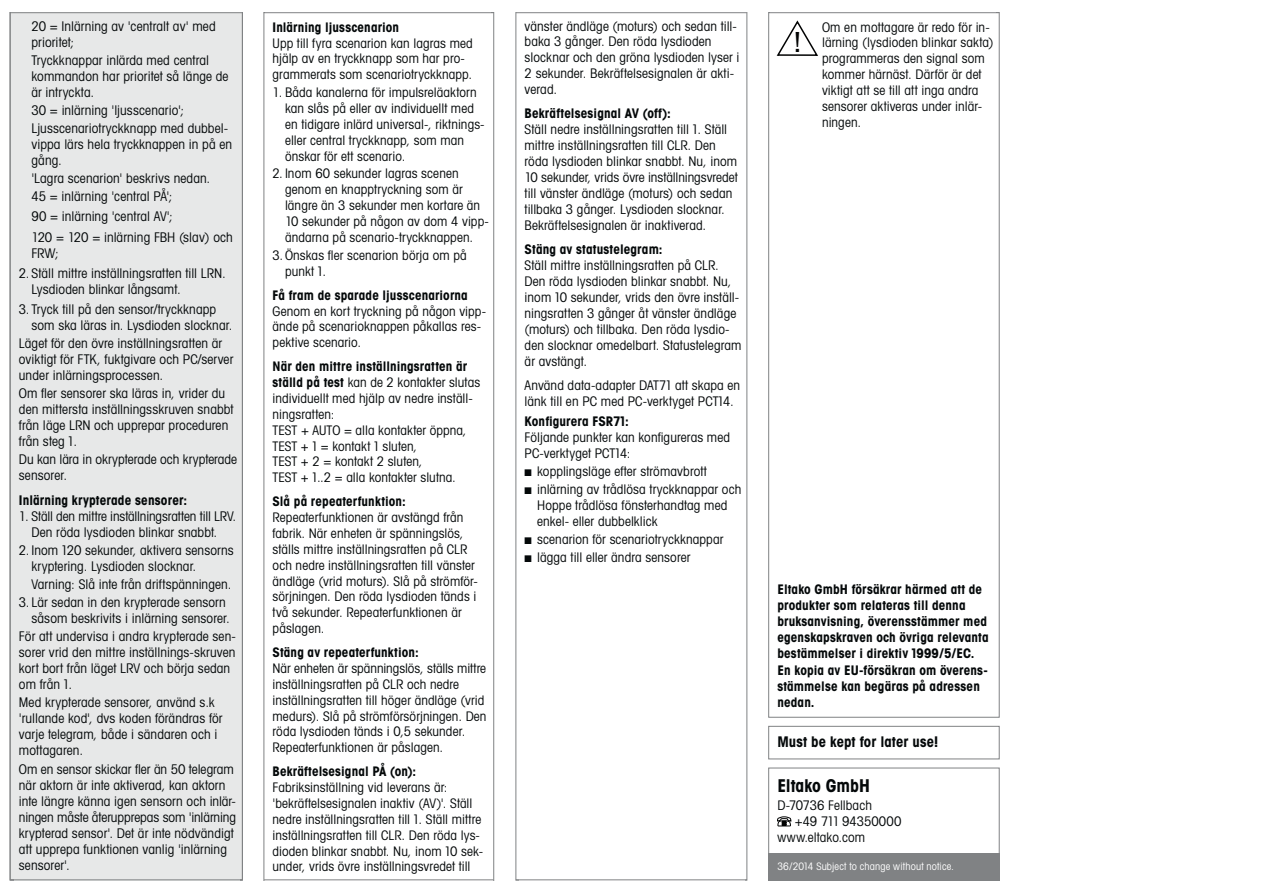
<style>
.page{position:relative;width:1263px;height:893px;background:#fff}
.page>*{position:absolute;margin:0;border:0;box-sizing:border-box;transform-origin:0 0}
.t1{font:30px "Franklin Gothic";color:#010202}
.t2{font:700 condensed 17.7px "Avant Garde";letter-spacing:-.005em;color:#040809}
.t3{font:700 condensed 14.7px "Avant Garde";letter-spacing:.01em;color:#040809}
.t4{font:condensed 13.35px/16px "Avant Garde";letter-spacing:.01em;color:#040809}
.t5{font:700 condensed 13.35px "Avant Garde";letter-spacing:.01em;color:#040809}
.t6{font:condensed 13.2px/15.9px "Avant Garde";letter-spacing:.01em;color:#040809}
.t7{font:700 condensed 13.2px/15.9px "Avant Garde";letter-spacing:.01em;color:#040809}
.t8{font:condensed 10.35px "Avant Garde";letter-spacing:.015em;color:#fff}
.s1{font-weight:700}
</style>
<div class="page">
<div style="left:10px;top:12px;width:233px;height:868px;background:#e7e8e8"></div>
<svg style="left:264px;top:13px;width:230px;height:866px"></svg>
<svg style="left:516px;top:13px;width:231px;height:866px"></svg>
<svg style="left:768px;top:12px;width:232px;height:319px"></svg>
<svg style="left:777px;top:20px;width:41px;height:37px"></svg>
<svg style="left:768px;top:331px;width:232px;height:386px"></svg>
<div style="left:768px;top:726px;width:232px;height:33px;border:1px solid #808284"></div>
<div style="left:768px;top:853px;width:232px;height:27px;background:#808284"></div>
<svg style="left:777px;top:816px;width:14px;height:10px"></svg>
<div style="left:768px;top:767px;width:232px;height:113px;border:1px solid #808284"></div>
<svg style="left:13px;top:13px;width:226px;height:4px"></svg>
<div style="left:265px;top:0;width:226px;height:17px;background:#fff"></div>
<div style="left:518px;top:0;width:226px;height:17px;background:#fff"></div>
<div style="left:770px;top:0;width:226px;height:17px;background:#fff"></div>
<hr style="left:10px;top:12px;width:232px;height:1px;background:#808284">
<hr style="left:264px;top:12px;width:230px;height:1px;background:#808284">
<hr style="left:516px;top:12px;width:231px;height:1px;background:#808284">
<hr style="left:769px;top:12px;width:230px;height:1px;background:#808284">
<div style="left:14px;top:875px;width:226px;height:5px;background:#e7e8e8"></div>
<div style="left:266px;top:875px;width:226px;height:17px;background:#fff"></div>
<div style="left:519px;top:875px;width:226px;height:17px;background:#fff"></div>
<hr style="left:10px;top:879px;width:232px;height:1px;background:#808284">
<hr style="left:264px;top:879px;width:230px;height:1px;background:#808284">
<hr style="left:516px;top:879px;width:231px;height:1px;background:#808284">
<p class="t4" style="left:31px;top:19px;width:186px">20 = Inlärning av 'centralt av' med prioritet;</p>
<p class="t4" style="left:31px;top:53px;width:199px">Tryckknappar inlärda med central kommandon har prioritet så länge de är intryckta.</p>
<p class="t4" style="left:31px;top:102px;width:198px;line-height:18.1px">30 = inlärning 'ljusscenario';<br>Ljusscenariotryckknapp med dubbel-</p>
<p class="t4" style="left:31px;top:137px;width:202px">vippa lärs hela tryckknappen in på en gång.</p>
<p class="t4" style="left:31px;top:170px;width:180px;line-height:18.1px">'Lagra scenarion' beskrivs nedan.<br>45 = inlärning 'central PÅ';</p>
<p class="t4" style="left:31px;top:208px;width:203px;line-height:20.2px">90 = inlärning 'central AV';<br>120 = 120 = inlärning FBH (slav) och</p>
<p class="t4" style="left:31px;top:246px;width:29px">FRW;</p>
<p class="t4" style="left:31px;top:266px;width:196px;text-indent:-13px">2. Ställ mittre inställningsratten till LRN.<br>Lysdioden blinkar långsamt.</p>
<p class="t4" style="left:31px;top:302px;width:203px;text-indent:-13px">3. Tryck till på den sensor/tryckknapp som ska läras in. Lysdioden slocknar.</p>
<p class="t4" style="left:19px;top:336px;width:216px">Läget för den övre inställningsratten är oviktigt för FTK, fuktgivare och PC/server under inlärningsprocessen.</p>
<p class="t4" style="left:19px;top:386px;width:216px">Om fler sensorer ska läras in, vrider du den mittersta inställningsskruven snabbt från läge LRN och upprepar proceduren från steg 1.</p>
<p class="t4" style="left:19px;top:453px;width:220px">Du kan lära in okrypterade och krypterade sensorer.</p>
<p class="t5" style="left:19px;top:495px;width:170px">Inlärning krypterade sensorer:</p>
<p class="t4" style="left:19px;top:509px;width:219px;text-align:center">1. Ställ den mittre inställningsratten till LRV.<br>Den röda lysdioden blinkar snabbt.</p>
<p class="t4" style="left:31px;top:543px;width:204px;text-indent:-13px">2. Inom 120 sekunder, aktivera sensorns kryptering. Lysdioden slocknar.</p>
<p class="t4" style="left:31px;top:577px;width:201px">Varning: Slå inte från driftspänningen.</p>
<p class="t4" style="left:31px;top:595px;width:200px;text-indent:-13px">3. Lär sedan in den krypterade sensorn såsom beskrivits i inlärning sensorer.</p>
<p class="t4" style="left:19px;top:629px;width:219px">För att undervisa i andra krypterade sen&shy;sorer vrid den mittre inställnings-skruven kort bort från läget LRV och börja sedan om från 1.</p>
<p class="t4" style="left:19px;top:695px;width:205px">Med krypterade sensorer, använd s.k 'rullande kod', dvs koden förändras för varje telegram, både i sändaren och i mottagaren.</p>
<p class="t4" style="left:19px;top:762px;width:219px">Om en sensor skickar fler än 50 telegram när aktorn är inte aktiverad, kan aktorn inte längre känna igen sensorn och inlär&shy;ningen måste återupprepas som 'inlärning krypterad sensor'. Det är inte nödvändigt att upprepa funktionen vanlig 'inlärning sensorer'.</p>
<p class="t7" style="left:273px;top:20px;width:128px">Inlärning ljusscenarion</p>
<p class="t6" style="left:273px;top:36px;width:202px">Upp till fyra scenarion kan lagras med hjälp av en tryckknapp som har pro&shy;grammerats som scenariotryckknapp.</p>
<p class="t6" style="left:285px;top:86px;width:201px;text-indent:-12px">1. Båda kanalerna för impulsreläaktorn kan slås på eller av individuellt med en tidigare inlärd universal-, riktnings&shy;eller central tryckknapp, som man önskar för ett scenario.</p>
<p class="t6" style="left:285px;top:167px;width:205px;text-indent:-12px">2. Inom 60 sekunder lagras scenen genom en knapptryckning som är längre än 3 sekunder men kortare än 10 sekunder på någon av dom 4 vipp&shy;ändarna på scenario-tryckknappen.</p>
<p class="t6" style="left:285px;top:248px;width:183px;text-indent:-12px">3. Önskas fler scenarion börja om på punkt 1.</p>
<p class="t7" style="left:273px;top:288px;width:197px">Få fram de sparade ljusscenariorna</p>
<p class="t6" style="left:273px;top:304px;width:215px">Genom en kort tryckning på någon vipp&shy;ände på scenarioknappen påkallas res&shy;pektive scenario.</p>
<p class="t6" style="left:273px;top:360px;width:209px"><span class="s1">När den mittre inställningsratten är ställd på test</span> kan de 2 kontakter slutas individuellt med hjälp av nedre inställ&shy;ningsratten:<br>TEST + AUTO = alla kontakter öppna,<br>TEST + 1 = kontakt 1 sluten,<br>TEST + 2 = kontakt 2 sluten,<br>TEST + 1..2 = alla kontakter slutna.</p>
<p class="t7" style="left:273px;top:495px;width:135px">Slå på repeaterfunktion:</p>
<p class="t6" style="left:273px;top:510px;width:207px">Repeaterfunktionen är avstängd från fabrik. När enheten är spänningslös, ställs mittre inställningsratten på CLR och nedre inställningsratten till vänster ändläge (vrid moturs). Slå på strömför&shy;sörjningen. Den röda lysdioden tänds i två sekunder. Repeaterfunktionen är påslagen.</p>
<p class="t7" style="left:273px;top:645px;width:148px">Stäng av repeaterfunktion:</p>
<p class="t6" style="left:273px;top:661px;width:215px">När enheten är spänningslös, ställs mittre inställningsratten på CLR och nedre inställningsratten till höger ändläge (vrid medurs). Slå på strömförsörjningen. Den röda lysdioden tänds i 0,5 sekunder.<br>Repeaterfunktionen är påslagen.</p>
<p class="t7" style="left:273px;top:764px;width:145px">Bekräftelsesignal PÅ (on):</p>
<p class="t6" style="left:273px;top:780px;width:212px">Fabriksinställning vid leverans är: 'bekräftelsesignalen inaktiv (AV)'. Ställ nedre inställningsratten till 1. Ställ mittre inställningsratten till CLR. Den röda lys&shy;dioden blinkar snabbt. Nu, inom 10 sek&shy;under, vrids övre inställnings vredet till</p>
<p class="t6" style="left:525px;top:19px;width:216px">vänster ändläge (moturs) och sedan till&shy;baka 3 gånger. Den röda lysdioden slocknar och den gröna lys dioden lyser i<br>2 sekunder. Bekräftelse signalen är akti&shy;verad.</p>
<p class="t7" style="left:525px;top:107px;width:148px">Bekräftelsesignal AV (off):</p>
<p class="t6" style="left:525px;top:123px;width:215px">Ställ nedre inställningsratten till 1. Ställ mittre inställningsratten till CLR. Den röda lysdioden blinkar snabbt. Nu, inom 10 sekunder, vrids övre inställningsvredet till vänster ändläge (moturs) och sedan tillbaka 3 gånger. Lysdioden slocknar.<br>Bekräftelsesignalen är inaktiverad.</p>
<p class="t7" style="left:525px;top:242px;width:140px">Stäng av statustelegram:</p>
<p class="t6" style="left:525px;top:258px;width:218px">Ställ mittre inställningsratten på CLR.<br>Den röda lysdioden blinkar snabbt. Nu, inom 10 sekunder, vrids den övre inställ&shy;ningsratten 3 gånger åt vänster ändläge (moturs) och tillbaka. Den röda lysdio&shy;den slocknar omedelbart. Statustelegram är avstängt.</p>
<p class="t6" style="left:525px;top:378px;width:217px">Använd data-adapter DAT71 att skapa en länk till en PC med PC-verktyget PCT14.</p>
<p class="t7" style="left:525px;top:414px;width:106px">Konfigurera FSR71:</p>
<p class="t6" style="left:525px;top:430px;width:207px">Följande punkter kan konfigureras med<br>PC-verktyget PCT14:</p>
<p class="t6" style="left:525px;top:464px;width:184px">■ kopplingsläge efter strömavbrott</p>
<p class="t6" style="left:537px;top:482px;width:206px;text-indent:-13px">■ inlärning av trådlösa tryckknappar och<br>Hoppe trådlösa fönsterhandtag med enkel- eller dubbelklick</p>
<p class="t6" style="left:525px;top:532px;width:200px">■ scenarion för scenariotryckknappar</p>
<p class="t6" style="left:525px;top:550px;width:167px">■ lägga till eller ändra sensorer</p>
<h1 class="t1" style="left:793px;top:31px;width:10px">!</h1>
<p class="t6" style="left:822px;top:20px;width:173px">Om en mottagare är redo för in&shy;lärning (lysdioden blinkar sakta) programmeras den signal som kommer härnäst. Därför är det viktigt att se till att inga andra sensorer aktiveras under inlär&shy;ningen.</p>
<p class="t7" style="left:777px;top:582px;width:213px">Eltako GmbH försäkrar härmed att de produkter som relateras till denna bruksanvisning, överensstämmer med egenskapskraven och övriga relevanta bestämmelser i direktiv 1999/5/EC.</p>
<p class="t7" style="left:777px;top:664px;width:212px">En kopia av EU-försäkran om överens&shy;stämmelse kan begäras på adressen nedan.</p>
<p class="t3" style="left:777px;top:736px;width:162px">Must be kept for later use!</p>
<h2 class="t2" style="left:777px;top:779px;width:94px">Eltako GmbH</h2>
<p class="t6" style="left:777px;top:798px;width:96px">D-70736 Fellbach</p>
<p class="t6" style="left:795px;top:814px;width:108px">+49 711 94350000</p>
<p class="t6" style="left:777px;top:830px;width:89px">www.eltako.com</p>
<p class="t8" style="left:777px;top:862px;width:178px">36/2014 Subject to change without notice.</p>
</div>
